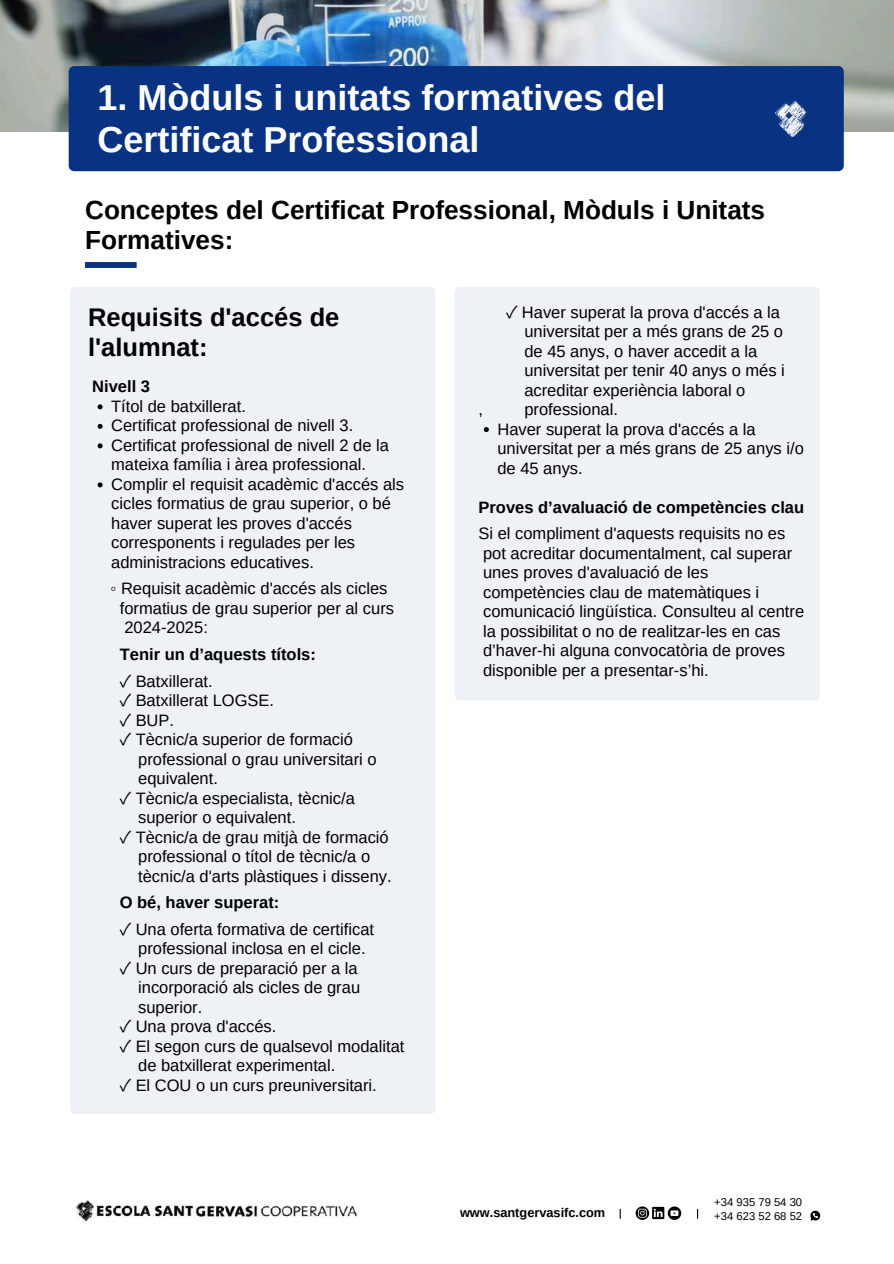
<style>
.page{position:relative;width:894px;height:1264px;background:#fff}
.page>*{position:absolute;margin:0;border:0;box-sizing:border-box;transform-origin:0 0}
.t1{font:700 36px/42.8px "Arimo";color:#fff}
.t2{font:700 26.1px/30.3px "Arimo";color:#000}
.t3{font:700 25.5px/30.3px "Arimo";color:#000}
.t4{font:16.5px/19.5px "Arimo";color:#000}
.t5{font:700 16.5px "Arimo";color:#000}
.t6{font:700 12.75px "Arimo";color:#000}
.t7{font:11.25px "Arimo";color:#000}
.s1{font-family:"Noto Sans CJ Ksc"}
</style>
<div class="page">
<img style="left:0;top:0;width:893px;height:132px">
<div style="left:69px;top:66px;width:774px;height:105px;background:#093382"></div>
<img style="left:775px;top:101px;width:31px;height:35px">
<svg style="left:635px;top:1206px;width:46px;height:13px"></svg>
<img style="left:75px;top:1200px;width:284px;height:21px">
<svg style="left:810px;top:1210px;width:10px;height:11px"></svg>
<div style="left:85px;top:262px;width:51px;height:6px;background:#093382"></div>
<div style="left:70px;top:287px;width:365px;height:827px;background:#eef1f6"></div>
<div style="left:455px;top:287px;width:364px;height:413px;background:#eef1f6"></div>
<svg style="left:483px;top:427px;width:5px;height:5px"></svg>
<svg style="left:98px;top:404px;width:5px;height:5px"></svg>
<svg style="left:98px;top:424px;width:5px;height:5px"></svg>
<svg style="left:98px;top:443px;width:5px;height:5px"></svg>
<svg style="left:98px;top:482px;width:5px;height:5px"></svg>
<h1 class="t1" style="left:97px;top:76px;width:569px">1. Mòduls i unitats formatives del<br>Certificat Professional</h1>
<h2 class="t2" style="left:85px;top:194px;width:681px">Conceptes del Certificat Professional, Mòduls i Unitats<br>Formatives:</h2>
<h3 class="t3" style="left:88px;top:301px;width:253px">Requisits d'accés de l'alumnat:</h3>
<p class="t4" style="left:524px;top:302px;width:262px;text-indent:-18px"><span class="s1">✓</span> Haver superat la prova d'accés a la universitat per a més grans de 25 o de 45 anys, o haver accedit a la universitat per tenir 40 anys o més i acreditar experiència laboral o</p>
<p class="t4" style="left:478px;top:399px;width:6px">,</p>
<p class="t4" style="left:497px;top:399px;width:308px;text-indent:27px">professional.<br>Haver superat la prova d'accés a la universitat per a més grans de 25 anys i/o de 45 anys.</p>
<p class="t5" style="left:478px;top:497px;width:327px">Proves d’avaluació de competències clau</p>
<p class="t4" style="left:478px;top:523px;width:327px">Si el compliment d'aquests requisits no es pot acreditar documentalment, cal superar unes proves d'avaluació de les competències clau de matemàtiques i comunicació lingüística. Consulteu al centre la possibilitat o no de realitzar-les en cas d’haver-hi alguna convocatòria de proves disponible per a presentar-s’hi.</p>
<p class="t5" style="left:92px;top:377px;width:59px">Nivell 3</p>
<p class="t4" style="left:111px;top:396px;width:294px">Títol de batxillerat.<br>Certificat professional de nivell 3.<br>Certificat professional de nivell 2 de la mateixa família i àrea professional.<br>Complir el requisit acadèmic d'accés als cicles formatius de grau superior, o bé haver superat les proves d'accés corresponents i regulades per les administracions educatives.</p>
<p class="t4" style="left:120px;top:579px;width:276px;text-indent:-9px">◦ Requisit acadèmic d'accés als cicles formatius de grau superior per al curs<br>2024-2025:</p>
<p class="t5" style="left:120px;top:645px;width:197px">Tenir un d’aquests títols:</p>
<p class="t4" style="left:120px;top:671px;width:94px"><span class="s1">✓</span> Batxillerat.</p>
<p class="t4" style="left:120px;top:690px;width:156px"><span class="s1">✓</span> Batxillerat LOGSE.</p>
<p class="t4" style="left:120px;top:710px;width:56px"><span class="s1">✓</span> BUP.</p>
<p class="t4" style="left:138px;top:729px;width:240px;text-indent:-18px"><span class="s1">✓</span> Tècnic/a superior de formació professional o grau universitari o equivalent.</p>
<p class="t4" style="left:138px;top:788px;width:218px;text-indent:-18px"><span class="s1">✓</span> Tècnic/a especialista, tècnic/a superior o equivalent.</p>
<p class="t4" style="left:138px;top:827px;width:255px;text-indent:-18px"><span class="s1">✓</span> Tècnic/a de grau mitjà de formació professional o títol de tècnic/a o tècnic/a d'arts plàstiques i disseny.</p>
<p class="t5" style="left:120px;top:893px;width:161px">O bé, haver superat:</p>
<p class="t4" style="left:120px;top:919px;width:256px;text-align:center"><span class="s1">✓</span> Una oferta formativa de certificat professional inclosa en el cicle.</p>
<p class="t4" style="left:138px;top:958px;width:223px;text-indent:-18px"><span class="s1">✓</span> Un curs de preparació per a la incorporació als cicles de grau superior.</p>
<p class="t4" style="left:120px;top:1016px;width:158px"><span class="s1">✓</span> Una prova d'accés.</p>
<p class="t4" style="left:138px;top:1036px;width:268px;text-indent:-18px"><span class="s1">✓</span> El segon curs de qualsevol modalitat de batxillerat experimental.</p>
<p class="t4" style="left:120px;top:1075px;width:258px"><span class="s1">✓</span> El COU o un curs preuniversitari.</p>
<p class="t6" style="left:460px;top:1205px;width:147px">www.santgervasifc.com</p>
<p class="t7" style="left:714px;top:1195px;width:89px">+34 935 79 54 30</p>
<p class="t7" style="left:714px;top:1209px;width:89px">+34 623 52 68 52</p>
</div>
